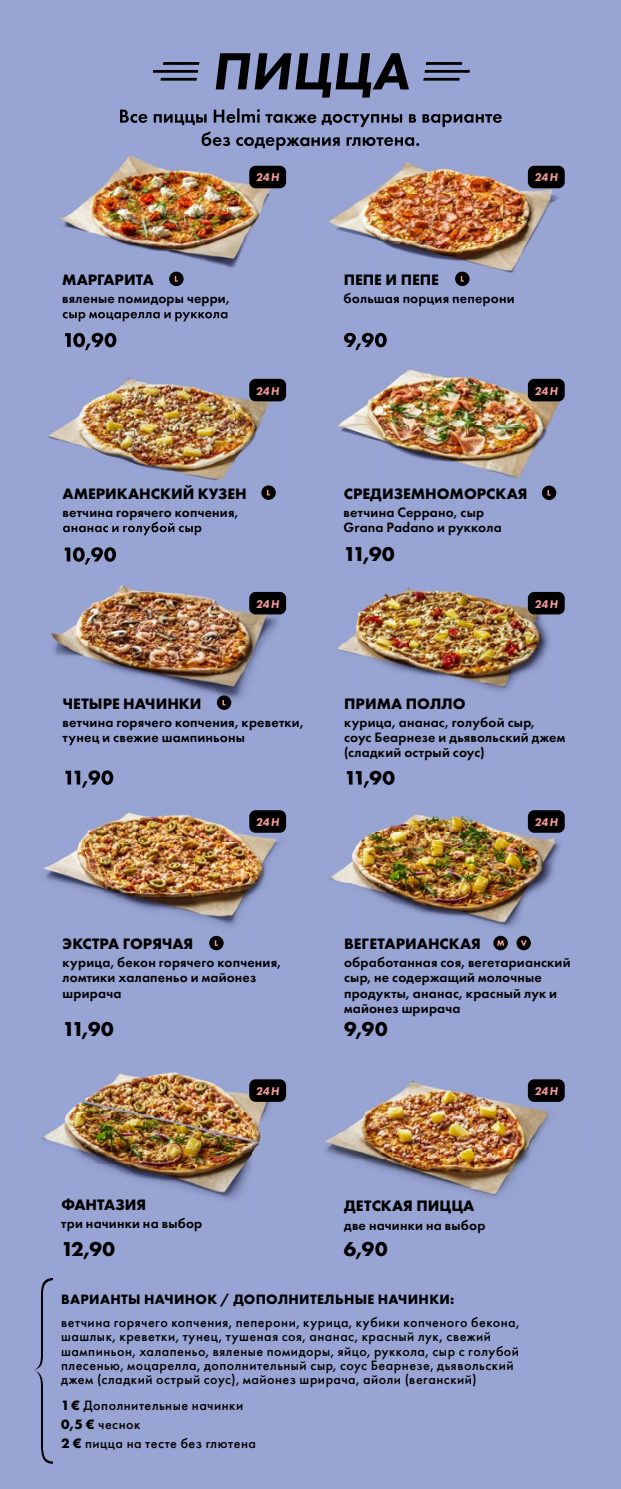
<style>
.page{position:relative;width:621px;height:1489px;background:#fff}
.page>*{position:absolute;margin:0;border:0;box-sizing:border-box;transform-origin:0 0}
.t1{font:italic 800 54.25px "Futura PT";letter-spacing:.01em;color:#000}
.t2{font:700 20.82px "Futura PT";letter-spacing:.025em;color:#000}
.t3{font:700 15.75px "Futura PT";color:#000}
.t4{font:600 14.17px/15.2px "Futura PT";letter-spacing:.015em;color:#000}
.t5{font:500 14.17px/14.2px "Futura PT";letter-spacing:.035em;color:#000}
.t6{font:700 14.17px "Futura PT";letter-spacing:.02em;color:#000}
.t7{font:italic 800 11.55px "Futura PT";letter-spacing:-.025em;color:#f69a9c}
.s1{font-weight:700}
</style>
<div class="page">
<div style="left:0;top:0;width:620px;height:1488px;background:#98a5d4"></div>
<img style="left:337px;top:587px;width:224px;height:105px">
<img style="left:41px;top:1071px;width:246px;height:129px">
<img style="left:324px;top:1079px;width:241px;height:120px">
<hr style="left:425px;top:62px;width:37px;height:3px;background:#000">
<hr style="left:424px;top:70px;width:45px;height:3px;background:#000">
<hr style="left:423px;top:78px;width:36px;height:3px;background:#000">
<hr style="left:163px;top:62px;width:36px;height:3px;background:#000">
<hr style="left:153px;top:70px;width:45px;height:3px;background:#000">
<hr style="left:160px;top:78px;width:37px;height:3px;background:#000">
<img style="left:52px;top:131px;width:234px;height:142px">
<img style="left:120px;top:108px;width:166px;height:18px">
<img style="left:201px;top:132px;width:85px;height:18px">
<svg style="left:169px;top:271px;width:14px;height:15px"></svg>
<svg style="left:175px;top:276px;width:3px;height:5px"></svg>
<img style="left:377px;top:116px;width:188px;height:171px">
<img style="left:328px;top:190px;width:49px;height:50px">
<img style="left:314px;top:113px;width:187px;height:14px">
<img style="left:314px;top:132px;width:105px;height:18px">
<svg style="left:454px;top:271px;width:15px;height:15px"></svg>
<svg style="left:460px;top:276px;width:3px;height:5px"></svg>
<img style="left:48px;top:312px;width:238px;height:186px">
<img style="left:63px;top:312px;width:164px;height:9px">
<img style="left:65px;top:333px;width:51px;height:17px">
<svg style="left:261px;top:485px;width:14px;height:15px"></svg>
<img style="left:336px;top:332px;width:47px;height:111px">
<img style="left:383px;top:369px;width:182px;height:118px">
<img style="left:344px;top:333px;width:42px;height:17px">
<img style="left:344px;top:301px;width:169px;height:5px">
<svg style="left:541px;top:485px;width:15px;height:15px"></svg>
<svg style="left:547px;top:490px;width:3px;height:5px"></svg>
<img style="left:51px;top:547px;width:42px;height:114px">
<img style="left:93px;top:535px;width:62px;height:143px">
<img style="left:155px;top:527px;width:125px;height:181px">
<img style="left:63px;top:523px;width:138px;height:12px">
<img style="left:65px;top:547px;width:51px;height:17px">
<svg style="left:217px;top:695px;width:14px;height:15px"></svg>
<img style="left:329px;top:787px;width:236px;height:140px">
<img style="left:349px;top:781px;width:45px;height:6px">
<svg style="left:493px;top:935px;width:14px;height:15px"></svg>
<svg style="left:496px;top:940px;width:7px;height:5px"></svg>
<svg style="left:516px;top:935px;width:14px;height:15px"></svg>
<svg style="left:520px;top:940px;width:6px;height:5px"></svg>
<svg style="left:35px;top:1278px;width:18px;height:185px"></svg>
<img style="left:43px;top:745px;width:43px;height:145px">
<img style="left:86px;top:810px;width:201px;height:135px">
<img style="left:64px;top:740px;width:180px;height:5px">
<img style="left:65px;top:770px;width:48px;height:17px">
<svg style="left:209px;top:935px;width:14px;height:15px"></svg>
<svg style="left:215px;top:940px;width:3px;height:5px"></svg>
<div style="left:249px;top:166px;width:37px;height:22px;background:#000;border-radius:6px"></div>
<div style="left:249px;top:379px;width:37px;height:22px;background:#000;border-radius:6px"></div>
<div style="left:249px;top:592px;width:37px;height:22px;background:#000;border-radius:6px"></div>
<div style="left:249px;top:810px;width:37px;height:22px;background:#000;border-radius:6px"></div>
<div style="left:249px;top:1079px;width:37px;height:22px;background:#000;border-radius:6px"></div>
<div style="left:527px;top:166px;width:37px;height:22px;background:#000;border-radius:6px"></div>
<div style="left:527px;top:379px;width:37px;height:22px;background:#000;border-radius:6px"></div>
<div style="left:527px;top:592px;width:37px;height:22px;background:#000;border-radius:6px"></div>
<div style="left:527px;top:810px;width:37px;height:22px;background:#000;border-radius:6px"></div>
<div style="left:527px;top:1079px;width:37px;height:22px;background:#000;border-radius:6px"></div>
<h1 class="t1" style="left:212px;top:38px;width:198px">ПИЦЦА</h1>
<p class="t7" style="left:255px;top:170px;width:25px">24 H</p>
<p class="t7" style="left:534px;top:170px;width:25px">24 H</p>
<p class="t3" style="left:62px;top:269px;width:93px">МАРГАРИТА</p>
<p class="t4" style="left:62px;top:290px;width:169px">вяленые помидоры черри,</p>
<p class="t7" style="left:255px;top:383px;width:25px">24 H</p>
<p class="t3" style="left:62px;top:483px;width:186px">АМЕРИКАНСКИЙ КУЗЕН</p>
<p class="t4" style="left:62px;top:504px;width:177px">ветчина горячего копчения,</p>
<p class="t7" style="left:255px;top:596px;width:25px">24 H</p>
<p class="t3" style="left:343px;top:269px;width:97px">ПЕПЕ И ПЕПЕ</p>
<p class="t4" style="left:343px;top:290px;width:172px">большая порция пеперони</p>
<p class="t7" style="left:534px;top:383px;width:25px">24 H</p>
<p class="t3" style="left:343px;top:483px;width:185px">СРЕДИЗЕМНОМОРСКАЯ</p>
<p class="t4" style="left:343px;top:504px;width:159px">ветчина Серрано, сыр<br>Grana Padano и руккола</p>
<h2 class="t2" style="left:343px;top:540px;width:52px">11,90</h2>
<p class="t7" style="left:534px;top:596px;width:25px">24 H</p>
<p class="t3" style="left:63px;top:693px;width:140px">ЧЕТЫРЕ НАЧИНКИ</p>
<p class="t4" style="left:63px;top:714px;width:242px">ветчина горячего копчения, креветки, тунец и свежие шампиньоны</p>
<p class="t7" style="left:255px;top:814px;width:25px">24 H</p>
<p class="t3" style="left:344px;top:693px;width:123px">ПРИМА ПОЛЛО</p>
<p class="t4" style="left:344px;top:714px;width:222px">курица, ананас, голубой сыр, соус Беарнезе и дьявольский джем (сладкий острый соус)</p>
<h2 class="t2" style="left:344px;top:764px;width:52px">11,90</h2>
<p class="t7" style="left:534px;top:814px;width:25px">24 H</p>
<p class="t3" style="left:63px;top:933px;width:132px">ЭКСТРА ГОРЯЧАЯ</p>
<p class="t4" style="left:62px;top:954px;width:220px">курица, бекон горячего копчения, ломтики халапеньо и майонез шрирача</p>
<h2 class="t2" style="left:62px;top:1015px;width:52px">11,90</h2>
<p class="t3" style="left:61px;top:1194px;width:86px">ФАНТАЗИЯ</p>
<p class="t4" style="left:61px;top:1215px;width:142px">три начинки на выбор</p>
<h2 class="t2" style="left:61px;top:1234px;width:55px">12,90</h2>
<p class="t7" style="left:255px;top:1083px;width:25px">24 H</p>
<p class="t3" style="left:344px;top:933px;width:138px">ВЕГЕТАРИАНСКАЯ</p>
<p class="t4" style="left:344px;top:954px;width:228px">обработанная соя, вегетарианский сыр, не содержащий молочные продукты, ананас, красный лук и майонез шрирача</p>
<h2 class="t2" style="left:344px;top:1015px;width:45px">9,90</h2>
<p class="t3" style="left:344px;top:1195px;width:131px">ДЕТСКАЯ ПИЦЦА</p>
<p class="t4" style="left:344px;top:1216px;width:142px">две начинки на выбор</p>
<h2 class="t2" style="left:343px;top:1234px;width:45px">6,90</h2>
<p class="t7" style="left:534px;top:1083px;width:25px">24 H</p>
<p class="t6" style="left:61px;top:1289px;width:394px">ВАРИАНТЫ НАЧИНОК / ДОПОЛНИТЕЛЬНЫЕ НАЧИНКИ:</p>
<p class="t5" style="left:61px;top:1315px;width:459px">ветчина горячего копчения, пеперони, курица, кубики копченого бекона, шашлык, креветки, тунец, тушеная соя, ананас, красный лук, свежий шампиньон, халапеньо, вяленые помидоры, яйцо, руккола, сыр с голубой плесенью, моцарелла, дополнительный сыр, соус Беарнезе, дьявольский джем (сладкий острый соус), майонез шрирача, айоли (веганский)</p>
<p class="t5" style="left:61px;top:1395px;width:196px;line-height:19.2px"><span class="s1">1 €</span> Дополнительные начинки<br><span class="s1">0,5 €</span> чеснок<br><span class="s1">2 €</span> пицца на тесте без глютена</p>
</div>
